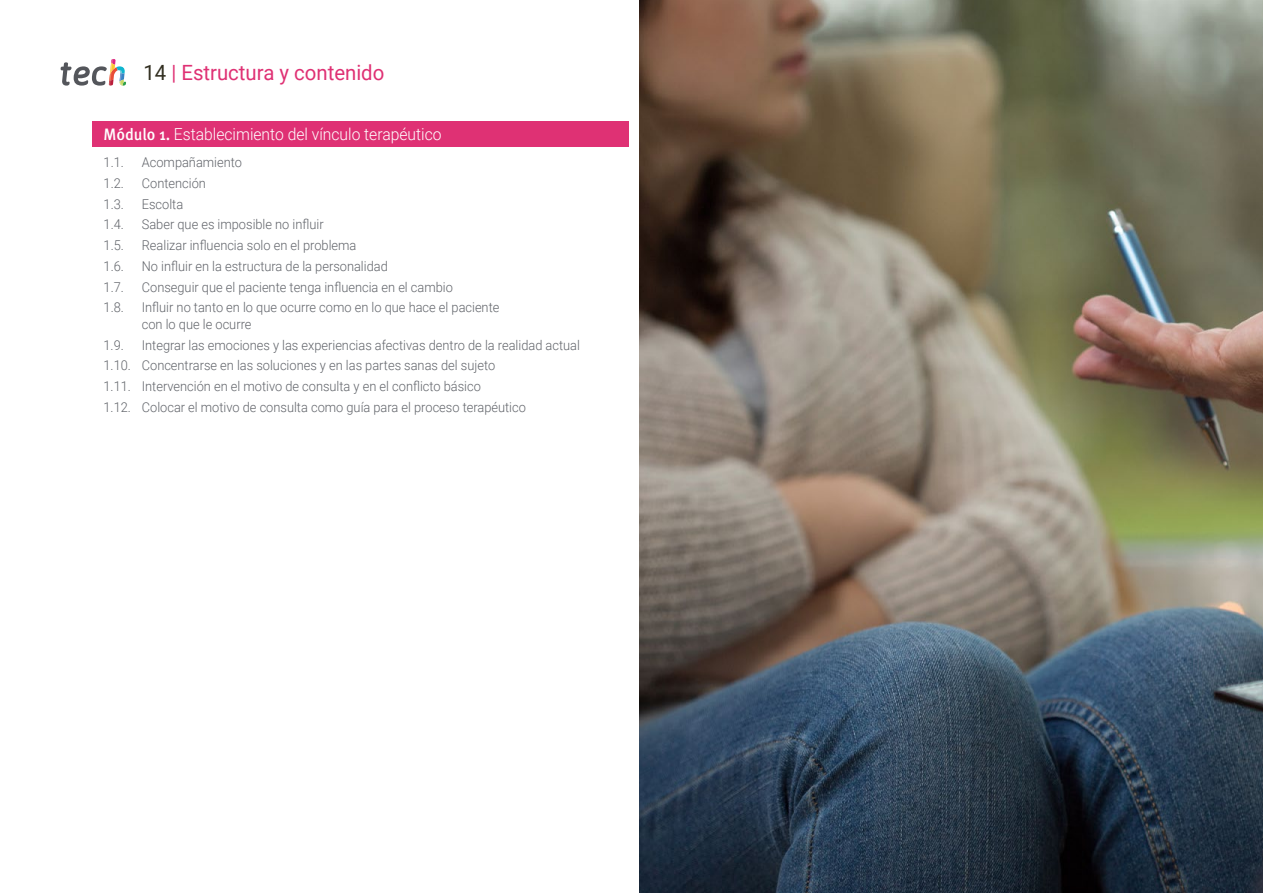
<style>
.page{position:relative;width:1263px;height:893px;background:#fff}
.page>*{position:absolute;margin:0;border:0;box-sizing:border-box;transform-origin:0 0}
.t1{font:21px "Roboto";color:#df3174}
.t2{font:300 16.5px "Roboto";color:#fff;scale:.95 1}
.t3{font:300 13.5px/20.7px "Roboto";color:#61646a;scale:.95 1}
.s1{color:#312e20}
.s2{font-family:"Meta Pro";font-weight:500}
</style>
<div class="page">
<div style="left:92px;top:121px;width:537px;height:25px;background:#df3174"></div>
<img style="left:640px;top:0;width:623px;height:893px">
<svg style="left:61px;top:59px;width:65px;height:27px"></svg>
<h1 class="t1" style="left:144px;top:57px;width:242px"><span class="s1">14</span> | Estructura y contenido</h1>
<p class="t2" style="left:104px;top:123px;width:357px"><span class="s2">Módulo 1.</span> Establecimiento del vínculo terapéutico</p>
<p class="t3" style="left:104px;top:151px;width:23px">1.1.</p>
<p class="t3" style="left:142px;top:151px;width:107px">Acompañamiento</p>
<p class="t3" style="left:104px;top:172px;width:23px">1.2.</p>
<p class="t3" style="left:142px;top:172px;width:69px">Contención</p>
<p class="t3" style="left:104px;top:193px;width:23px">1.3.</p>
<p class="t3" style="left:142px;top:193px;width:45px">Escolta</p>
<p class="t3" style="left:104px;top:214px;width:23px">1.4.</p>
<p class="t3" style="left:142px;top:214px;width:193px">Saber que es imposible no influir</p>
<p class="t3" style="left:104px;top:234px;width:23px">1.5.</p>
<p class="t3" style="left:142px;top:234px;width:227px">Realizar influencia solo en el problema</p>
<p class="t3" style="left:104px;top:255px;width:23px">1.6.</p>
<p class="t3" style="left:142px;top:255px;width:260px">No influir en la estructura de la personalidad</p>
<p class="t3" style="left:104px;top:276px;width:23px">1.7.</p>
<p class="t3" style="left:142px;top:276px;width:329px">Conseguir que el paciente tenga influencia en el cambio</p>
<p class="t3" style="left:104px;top:297px;width:23px">1.8.</p>
<p class="t3" style="left:142px;top:299px;width:378px;line-height:16.5px">Influir no tanto en lo que ocurre como en lo que hace el paciente con lo que le ocurre</p>
<p class="t3" style="left:104px;top:334px;width:23px">1.9.</p>
<p class="t3" style="left:104px;top:334px;width:503px;text-indent:38px">Integrar las emociones y las experiencias afectivas dentro de la realidad actual 1.10. Concentrarse en las soluciones y en las partes sanas del sujeto<br>1.11. Intervención en el motivo de consulta y en el conflicto básico<br>1.12. Colocar el motivo de consulta como guía para el proceso terapéutico</p>
</div>
